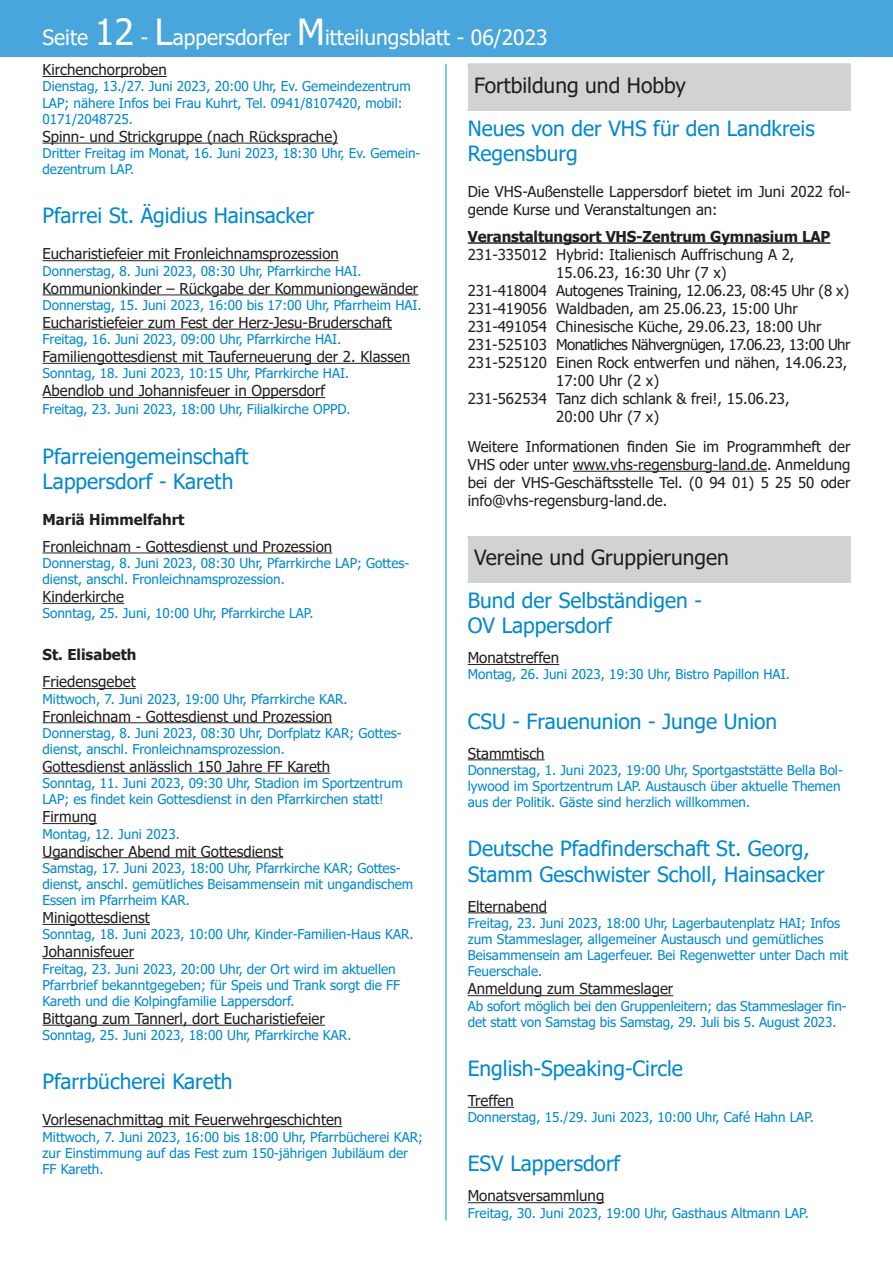
<style>
.page{position:relative;width:893px;height:1263px;background:#fff}
.page>*{position:absolute;margin:0;border:0;box-sizing:border-box;transform-origin:0 0}
.t1{font:21px/25.2px "Tahoma";color:#0089cf}
.t2{font:21px "Tahoma";color:#fff}
.t3{font:21px "Tahoma";color:#231f20}
.t4{font:15px/18px "Tahoma";color:#231f20}
.t5{font:700 15px "Tahoma";letter-spacing:-.01em;color:#231f20}
.t6{font:13.5px/16.2px "Tahoma";color:#0089cf}
.s1{font-size:36px}
</style>
<div class="page">
<div style="left:0;top:0;width:893px;height:57px;background:#48a6dc"></div>
<hr style="left:446px;top:64px;width:1px;height:1156px;background:#0089cf">
<div style="left:468px;top:536px;width:382px;height:47px;background:#d1d2d4"></div>
<div style="left:468px;top:64px;width:382px;height:47px;background:#d1d2d4"></div>
<hr style="left:468px;top:1202px;width:136px;height:1px;background:#231f20">
<hr style="left:468px;top:995px;width:205px;height:1px;background:#231f20">
<hr style="left:573px;top:471px;width:194px;height:1px;background:#231f20">
<hr style="left:43px;top:1126px;width:299px;height:1px;background:#231f20">
<hr style="left:43px;top:1025px;width:282px;height:1px;background:#231f20">
<hr style="left:43px;top:924px;width:107px;height:1px;background:#231f20">
<hr style="left:43px;top:857px;width:240px;height:1px;background:#231f20">
<hr style="left:43px;top:823px;width:54px;height:1px;background:#231f20">
<hr style="left:43px;top:688px;width:93px;height:1px;background:#231f20">
<hr style="left:43px;top:397px;width:282px;height:1px;background:#231f20">
<hr style="left:43px;top:363px;width:367px;height:1px;background:#231f20">
<hr style="left:43px;top:294px;width:375px;height:1px;background:#231f20">
<hr style="left:43px;top:260px;width:296px;height:1px;background:#231f20">
<hr style="left:43px;top:143px;width:295px;height:1px;background:#231f20">
<hr style="left:43px;top:76px;width:124px;height:1px;background:#231f20">
<hr style="left:43px;top:329px;width:349px;height:1px;background:#231f20">
<hr style="left:43px;top:552px;width:289px;height:1px;background:#231f20">
<hr style="left:43px;top:603px;width:81px;height:1px;background:#231f20">
<hr style="left:43px;top:722px;width:289px;height:1px;background:#231f20">
<hr style="left:43px;top:773px;width:287px;height:1px;background:#231f20">
<hr style="left:43px;top:958px;width:91px;height:1px;background:#231f20">
<hr style="left:468px;top:242px;width:362px;height:2px;background:#231f20">
<hr style="left:468px;top:664px;width:91px;height:1px;background:#231f20">
<hr style="left:468px;top:759px;width:77px;height:1px;background:#231f20">
<hr style="left:468px;top:912px;width:79px;height:1px;background:#231f20">
<hr style="left:468px;top:1107px;width:46px;height:1px;background:#231f20">
<h1 class="t2" style="left:43px;top:24px;width:507px">Seite <span class="s1">12</span> - <span class="s1">L</span>appersdorfer <span class="s1">M</span>itteilungsblatt - 06/2023</h1>
<p class="t4" style="left:43px;top:62px;width:126px">Kirchenchorproben</p>
<p class="t6" style="left:43px;top:79px;width:370px">Dienstag, 13./27. Juni 2023, 20:00 Uhr, Ev. Gemeindezentrum<br>LAP; nähere Infos bei Frau Kuhrt, Tel. 0941/8107420, mobil:</p>
<p class="t6" style="left:43px;top:112px;width:92px">0171/2048725.</p>
<p class="t4" style="left:43px;top:128px;width:297px">Spinn- und Strickgruppe (nach Rücksprache)</p>
<p class="t6" style="left:43px;top:146px;width:379px">Dritter Freitag im Monat, 16. Juni 2023, 18:30 Uhr, Ev. Gemein&shy;dezentrum LAP.</p>
<p class="t1" style="left:43px;top:204px;width:273px">Pfarrei St. Ägidius Hainsacker</p>
<p class="t4" style="left:43px;top:246px;width:298px">Eucharistiefeier mit Fronleichnamsprozession</p>
<p class="t6" style="left:43px;top:263px;width:320px">Donnerstag, 8. Juni 2023, 08:30 Uhr, Pfarrkirche HAI.</p>
<p class="t4" style="left:43px;top:280px;width:377px">Kommunionkinder – Rückgabe der Kommuniongewänder</p>
<p class="t6" style="left:43px;top:298px;width:381px">Donnerstag, 15. Juni 2023, 16:00 bis 17:00 Uhr, Pfarrheim HAI.</p>
<p class="t4" style="left:43px;top:314px;width:351px">Eucharistiefeier zum Fest der Herz-Jesu-Bruderschaft</p>
<p class="t6" style="left:43px;top:332px;width:300px">Freitag, 16. Juni 2023, 09:00 Uhr, Pfarrkirche HAI.</p>
<p class="t4" style="left:43px;top:348px;width:369px">Familiengottesdienst mit Tauferneuerung der 2. Klassen</p>
<p class="t6" style="left:43px;top:366px;width:308px">Sonntag, 18. Juni 2023, 10:15 Uhr, Pfarrkirche HAI.</p>
<p class="t4" style="left:43px;top:383px;width:284px">Abendlob und Johannisfeuer in Oppersdorf</p>
<p class="t6" style="left:43px;top:402px;width:309px">Freitag, 23. Juni 2023, 18:00 Uhr, Filialkirche OPPD.</p>
<p class="t1" style="left:43px;top:444px;width:208px">Pfarreiengemeinschaft</p>
<p class="t1" style="left:43px;top:470px;width:192px">Lappersdorf - Kareth</p>
<p class="t5" style="left:43px;top:509px;width:143px">Mariä Himmelfahrt</p>
<p class="t4" style="left:43px;top:538px;width:291px">Fronleichnam - Gottesdienst und Prozession</p>
<p class="t6" style="left:43px;top:556px;width:368px">Donnerstag, 8. Juni 2023, 08:30 Uhr, Pfarrkirche LAP; Gottes&shy;dienst, anschl. Fronleichnamsprozession.</p>
<p class="t4" style="left:43px;top:588px;width:83px">Kinderkirche</p>
<p class="t6" style="left:43px;top:606px;width:272px">Sonntag, 25. Juni, 10:00 Uhr, Pfarrkirche LAP.</p>
<p class="t5" style="left:43px;top:644px;width:96px">St. Elisabeth</p>
<p class="t4" style="left:43px;top:674px;width:95px">Friedensgebet</p>
<p class="t6" style="left:43px;top:691px;width:307px">Mittwoch, 7. Juni 2023, 19:00 Uhr, Pfarrkirche KAR.</p>
<p class="t4" style="left:43px;top:708px;width:291px">Fronleichnam - Gottesdienst und Prozession</p>
<p class="t6" style="left:43px;top:725px;width:361px">Donnerstag, 8. Juni 2023, 08:30 Uhr, Dorfplatz KAR; Gottes&shy;dienst, anschl. Fronleichnamsprozession.</p>
<p class="t4" style="left:43px;top:758px;width:289px">Gottesdienst anlässlich 150 Jahre FF Kareth</p>
<p class="t6" style="left:43px;top:776px;width:362px">Sonntag, 11. Juni 2023, 09:30 Uhr, Stadion im Sportzentrum<br>LAP; es findet kein Gottesdienst in den Pfarrkirchen statt!</p>
<p class="t4" style="left:43px;top:809px;width:56px">Firmung</p>
<p class="t6" style="left:43px;top:826px;width:139px">Montag, 12. Juni 2023.</p>
<p class="t4" style="left:43px;top:843px;width:242px">Ugandischer Abend mit Gottesdienst</p>
<p class="t6" style="left:43px;top:860px;width:372px">Samstag, 17. Juni 2023, 18:00 Uhr, Pfarrkirche KAR; Gottes&shy;dienst, anschl. gemütliches Beisammensein mit ungandischem<br>Essen im Pfarrheim KAR.</p>
<p class="t4" style="left:43px;top:909px;width:109px">Minigottesdienst</p>
<p class="t6" style="left:43px;top:927px;width:373px">Sonntag, 18. Juni 2023, 10:00 Uhr, Kinder-Familien-Haus KAR.</p>
<p class="t4" style="left:43px;top:944px;width:93px">Johannisfeuer</p>
<p class="t6" style="left:43px;top:961px;width:359px">Freitag, 23. Juni 2023, 20:00 Uhr, der Ort wird im aktuellen<br>Pfarrbrief bekanntgegeben; für Speis und Trank sorgt die FF<br>Kareth und die Kolpingfamilie Lappersdorf.</p>
<p class="t4" style="left:43px;top:1010px;width:284px">Bittgang zum Tannerl, dort Eucharistiefeier</p>
<p class="t6" style="left:43px;top:1028px;width:310px">Sonntag, 25. Juni 2023, 18:00 Uhr, Pfarrkirche KAR.</p>
<p class="t1" style="left:43px;top:1070px;width:191px">Pfarrbücherei Kareth</p>
<p class="t4" style="left:43px;top:1112px;width:301px">Vorlesenachmittag mit Feuerwehrgeschichten</p>
<p class="t6" style="left:43px;top:1129px;width:382px">Mittwoch, 7. Juni 2023, 16:00 bis 18:00 Uhr, Pfarrbücherei KAR;</p>
<p class="t6" style="left:43px;top:1145px;width:367px">zur Einstimmung auf das Fest zum 150-jährigen Jubiläum der<br>FF Kareth.</p>
<p class="t3" style="left:474px;top:71px;width:213px">Fortbildung und Hobby</p>
<p class="t1" style="left:468px;top:117px;width:348px">Neues von der VHS für den Landkreis</p>
<p class="t1" style="left:468px;top:142px;width:111px">Regensburg</p>
<p class="t4" style="left:468px;top:183px;width:384px">Die VHS-Außenstelle Lappersdorf bietet im Juni 2022 fol&shy;gende Kurse und Veranstaltungen an:</p>
<p class="t5" style="left:468px;top:226px;width:364px">Veranstaltungsort VHS-Zentrum Gymnasium LAP</p>
<p class="t4" style="left:468px;top:246px;width:328px">231-335012 Hybrid: Italienisch Auffrischung A 2,</p>
<p class="t4" style="left:468px;top:264px;width:384px;text-indent:88px">15.06.23, 16:30 Uhr (7 x)<br>231-418004 Autogenes Training, 12.06.23, 08:45 Uhr (8 x)<br>231-419056 Waldbaden, am 25.06.23, 15:00 Uhr 231-491054 Chinesische Küche, 29.06.23, 18:00 Uhr 231-525103 Monatliches Nähvergnügen, 17.06.23, 13:00 Uhr</p>
<p class="t4" style="left:468px;top:354px;width:381px">231-525120 Einen Rock entwerfen und nähen, 14.06.23,</p>
<p class="t4" style="left:556px;top:372px;width:104px">17:00 Uhr (2 x)</p>
<p class="t4" style="left:468px;top:390px;width:323px">231-562534 Tanz dich schlank &amp; frei!, 15.06.23,</p>
<p class="t4" style="left:556px;top:408px;width:104px">20:00 Uhr (7 x)</p>
<p class="t4" style="left:468px;top:438px;width:384px">Weitere Informationen finden Sie im Programmheft der</p>
<p class="t4" style="left:468px;top:456px;width:384px">VHS oder unter www.vhs-regensburg-land.de. Anmeldung bei der VHS-Geschäftsstelle Tel. (0 94 01) 5 25 50 oder</p>
<p class="t4" style="left:468px;top:492px;width:201px">info@vhs-regensburg-land.de.</p>
<p class="t3" style="left:474px;top:543px;width:256px">Vereine und Gruppierungen</p>
<p class="t1" style="left:468px;top:589px;width:236px">Bund der Selbständigen -</p>
<p class="t1" style="left:468px;top:614px;width:145px">OV Lappersdorf</p>
<p class="t4" style="left:468px;top:650px;width:93px">Monatstreffen</p>
<p class="t6" style="left:468px;top:667px;width:324px">Montag, 26. Juni 2023, 19:30 Uhr, Bistro Papillon HAI.</p>
<p class="t1" style="left:468px;top:709px;width:311px">CSU - Frauenunion - Junge Union</p>
<p class="t4" style="left:468px;top:745px;width:78px">Stammtisch</p>
<p class="t6" style="left:468px;top:762px;width:377px">Donnerstag, 1. Juni 2023, 19:00 Uhr, Sportgaststätte Bella Bol&shy;lywood im Sportzentrum LAP. Austausch über aktuelle Themen</p>
<p class="t6" style="left:468px;top:795px;width:284px">aus der Politik. Gäste sind herzlich willkommen.</p>
<p class="t1" style="left:468px;top:837px;width:359px">Deutsche Pfadfinderschaft St. Georg,<br>Stamm Geschwister Scholl, Hainsacker</p>
<p class="t4" style="left:468px;top:898px;width:81px">Elternabend</p>
<p class="t6" style="left:468px;top:915px;width:374px">Freitag, 23. Juni 2023, 18:00 Uhr, Lagerbautenplatz HAI; Infos</p>
<p class="t6" style="left:468px;top:932px;width:357px">zum Stammeslager, allgemeiner Austausch und gemütliches</p>
<p class="t6" style="left:468px;top:948px;width:382px">Beisammensein am Lagerfeuer. Bei Regenwetter unter Dach mit</p>
<p class="t6" style="left:468px;top:964px;width:76px">Feuerschale.</p>
<p class="t4" style="left:468px;top:981px;width:207px">Anmeldung zum Stammeslager</p>
<p class="t6" style="left:468px;top:998px;width:380px">Ab sofort möglich bei den Gruppenleitern; das Stammeslager fin&shy;det statt von Samstag bis Samstag, 29. Juli bis 5. August 2023.</p>
<p class="t1" style="left:468px;top:1057px;width:217px">English-Speaking-Circle</p>
<p class="t4" style="left:468px;top:1092px;width:48px">Treffen</p>
<p class="t6" style="left:468px;top:1110px;width:348px">Donnerstag, 15./29. Juni 2023, 10:00 Uhr, Café Hahn LAP.</p>
<p class="t1" style="left:468px;top:1152px;width:154px">ESV Lappersdorf</p>
<p class="t4" style="left:468px;top:1188px;width:138px">Monatsversammlung</p>
<p class="t6" style="left:468px;top:1205px;width:343px">Freitag, 30. Juni 2023, 19:00 Uhr, Gasthaus Altmann LAP.</p>
</div>
